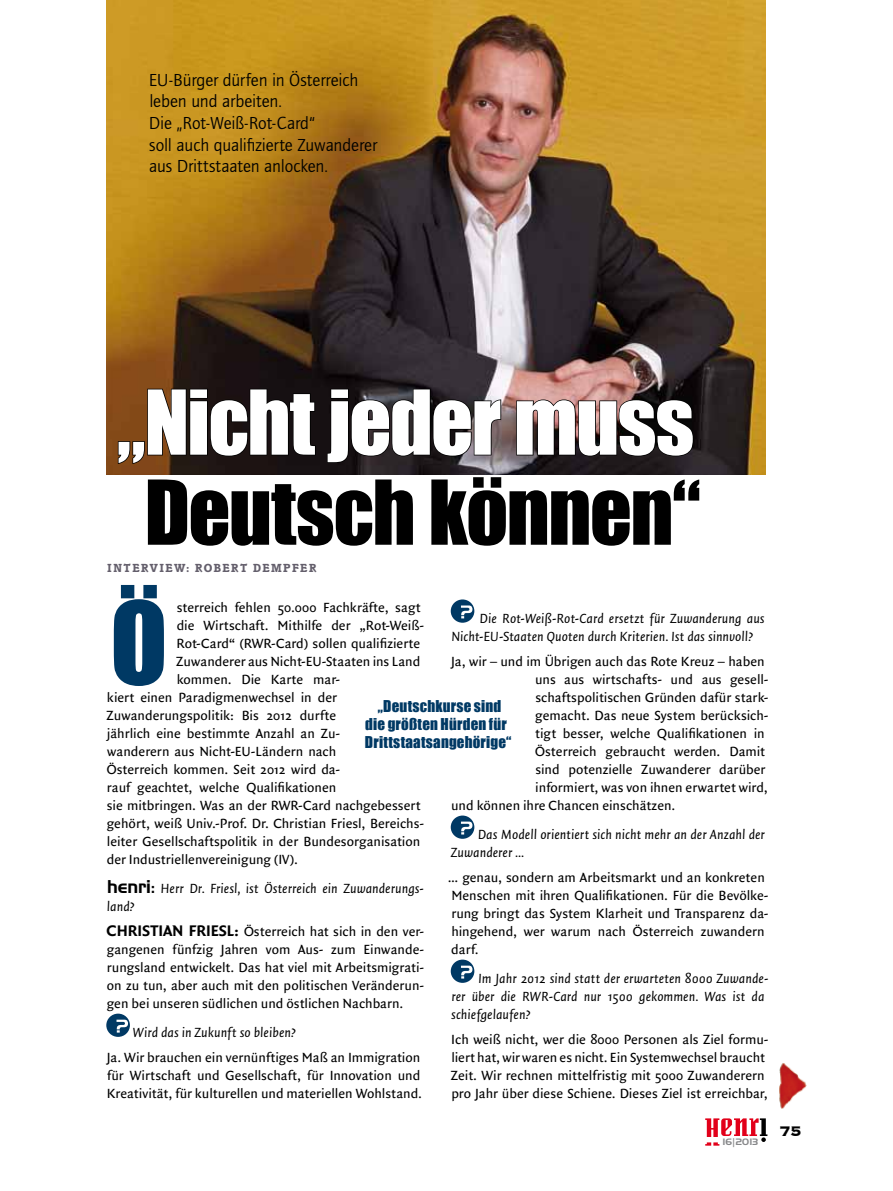
<style>
.page{position:relative;width:893px;height:1191px;background:#fff}
.page>*{position:absolute;margin:0;border:0;box-sizing:border-box;transform-origin:0 0}
.t1{font:105.3px "Impact";color:#003964}
.t2{font:82.5px "Impact";letter-spacing:-.02em;color:#fff}
.t3{font:82.5px "Impact";letter-spacing:-.02em;color:#000}
.t4{font:18px/21.6px "Foundry Journal";letter-spacing:-.005em;color:#000}
.t5{font:700 18px "Copperplate";color:#000}
.t6{font:700 16.5px "Quadraat Sans";color:#000}
.t7{font:15px/18px "Impact";letter-spacing:.01em;color:#003964;text-align:center}
.t8{font:14.25px/18px "Quadraat Sans";color:#000;text-align:justify}
.t9{font:italic 14.25px/18px "Quadraat Sans";color:#000}
.t10{font:700 12px "Italia";letter-spacing:.125em;color:#645f6c}
.t11{font:9px "Handel Gothic BT";letter-spacing:.045em;color:#87888a}
.s1{font-family:"Handel Gothic BT";font-style:normal;font-size:18px}
.s2{font-weight:700;font-size:16.5px}
</style>
<div class="page">
<img style="left:106px;top:0;width:659px;height:474px">
<svg style="left:705px;top:1118px;width:62px;height:27px"></svg>
<div style="left:106px;top:1013px;width:24px;height:24px;background:#003964;border-radius:50%"></div>
<svg style="left:117px;top:1019px;width:11px;height:13px"></svg>
<div style="left:451px;top:599px;width:23px;height:24px;background:#003964;border-radius:50%"></div>
<svg style="left:461px;top:605px;width:11px;height:13px"></svg>
<div style="left:451px;top:815px;width:23px;height:24px;background:#003964;border-radius:50%"></div>
<svg style="left:461px;top:821px;width:11px;height:13px"></svg>
<div style="left:451px;top:959px;width:23px;height:24px;background:#003964;border-radius:50%"></div>
<svg style="left:461px;top:965px;width:11px;height:13px"></svg>
<svg style="left:117px;top:388px;width:200px;height:77px"></svg>
<svg style="left:326px;top:388px;width:176px;height:76px"></svg>
<svg style="left:515px;top:399px;width:179px;height:58px"></svg>
<img style="left:779px;top:1063px;width:28px;height:46px">
<p class="t4" style="left:149px;top:69px;width:230px">EU-Bürger dürfen in Österreich leben und arbeiten.<br>Die „Rot-Weiß-Rot-Card“<br>soll auch qualifizierte Zuwanderer aus Drittstaaten anlocken.</p>
<h2 class="t2" style="left:117px;top:358px;width:579px">„Nicht jeder muss</h2>
<h2 class="t3" style="left:144px;top:448px;width:558px">Deutsch können“</h2>
<p class="t10" style="left:107px;top:560px;width:211px">INTERVIEW: ROBERT DEMPFER</p>
<h1 class="t1" style="left:110px;top:561px;width:59px">Ö</h1>
<p class="t8" style="left:177px;top:599px;width:245px">sterreich fehlen 50.000 Fachkräfte, sagt</p>
<p class="t8" style="left:177px;top:617px;width:249px">die Wirtschaft. Mithilfe der „Rot-Weiß-</p>
<p class="t8" style="left:177px;top:635px;width:245px">Rot-Card“ (RWR-Card) sollen qualifizierte</p>
<p class="t8" style="left:176px;top:653px;width:246px">Zuwanderer aus Nicht-EU-Staaten ins Land</p>
<p class="t8" style="left:177px;top:671px;width:165px">kommen. Die Karte mar-</p>
<p class="t8" style="left:107px;top:689px;width:232px">kiert einen Paradigmenwechsel in der</p>
<p class="t8" style="left:107px;top:707px;width:231px">Zuwanderungspolitik: Bis 2012 durfte</p>
<p class="t8" style="left:107px;top:725px;width:235px">jährlich eine bestimmte Anzahl an Zu-</p>
<p class="t8" style="left:107px;top:743px;width:231px">wanderern aus Nicht-EU-Ländern nach</p>
<p class="t8" style="left:107px;top:761px;width:235px">Österreich kommen. Seit 2012 wird da-</p>
<p class="t8" style="left:107px;top:779px;width:231px">rauf geachtet, welche Qualifikationen</p>
<p class="t8" style="left:107px;top:797px;width:315px">sie mitbringen. Was an der RWR-Card nachgebessert</p>
<p class="t8" style="left:107px;top:815px;width:319px">gehört, weiß Univ.-Prof. Dr. Christian Friesl, Bereichs-</p>
<p class="t8" style="left:107px;top:833px;width:315px">leiter Gesellschaftspolitik in der Bundesorganisation</p>
<p class="t8" style="left:107px;top:851px;width:193px">der Industriellenvereinigung (IV).</p>
<p class="t9" style="left:107px;top:880px;width:319px"><span class="s1">henri:</span> Herr Dr. Friesl, ist Österreich ein Zuwanderungs&shy;land?</p>
<p class="t6" style="left:107px;top:921px;width:20px">CHRIS</p>
<p class="t9" style="left:451px;top:610px;width:315px;text-indent:29px">Die Rot-Weiß-Rot-Card ersetzt für Zuwanderung aus<br>Nicht-EU-Staaten Quoten durch Kriterien. Ist das sinnvoll?</p>
<p class="t8" style="left:451px;top:653px;width:315px">Ja, wir – und im Übrigen auch das Rote Kreuz – haben</p>
<p class="t8" style="left:535px;top:671px;width:235px">uns aus wirtschafts- und aus gesell-</p>
<p class="t8" style="left:535px;top:689px;width:235px">schaftspolitischen Gründen dafür stark-</p>
<p class="t8" style="left:535px;top:707px;width:235px">gemacht. Das neue System berücksich-</p>
<p class="t8" style="left:536px;top:725px;width:231px">tigt besser, welche Qualifikationen in</p>
<p class="t8" style="left:535px;top:743px;width:231px">Österreich gebraucht werden. Damit</p>
<p class="t8" style="left:535px;top:761px;width:232px">sind potenzielle Zuwanderer darüber</p>
<p class="t8" style="left:535px;top:779px;width:234px">informiert, was von ihnen erwartet wird,</p>
<p class="t8" style="left:451px;top:797px;width:226px">und können ihre Chancen einschätzen.</p>
<p class="t9" style="left:451px;top:826px;width:315px;text-indent:27px">Das Modell orientiert sich nicht mehr an der Anzahl der<br>Zuwanderer ...</p>
<p class="t8" style="left:448px;top:869px;width:322px;text-align:left">... genau, sondern am Arbeitsmarkt und an konkreten Menschen mit ihren Qualifikationen. Für die Bevölke&shy;rung bringt das System Klarheit und Transparenz da&shy;hingehend, wer warum nach Österreich zuwandern darf.</p>
<p class="t9" style="left:451px;top:970px;width:319px;text-indent:27px">Im Jahr 2012 sind statt der erwarteten 8000 Zuwande&shy;rer über die RWR-Card nur 1500 gekommen. Was ist da schiefgelaufen?</p>
<p class="t8" style="left:451px;top:1031px;width:319px;text-align:left">Ich weiß nicht, wer die 8000 Personen als Ziel formu&shy;liert hat, wir waren es nicht. Ein Systemwechsel braucht Zeit. Wir rechnen mittelfristig mit 5000 Zuwanderern pro Jahr über diese Schiene. Dieses Ziel ist erreichbar,</p>
<p class="t7" style="left:365px;top:696px;width:148px">„Deutschkurse sind die größten Hürden für<br>Drittstaatsangehörige“</p>
<p class="t8" style="left:107px;top:923px;width:319px;text-indent:44px"><span class="s2">TIAN FRI ESL:</span> Österreich hat sich in den ver&shy;gangenen fünfzig Jahren vom Aus- zum Einwande&shy;rungsland entwickelt. Das hat viel mit Arbeitsmigrati&shy;on zu tun, aber auch mit den politischen Veränderun&shy;gen bei unseren südlichen und östlichen Nachbarn.</p>
<p class="t9" style="left:133px;top:1024px;width:164px">Wird das in Zukunft so bleiben?</p>
<p class="t8" style="left:107px;top:1049px;width:317px">Ja. Wir brauchen ein vernünftiges Maß an Immigration für Wirtschaft und Gesellschaft, für Innovation und Kreativität, für kulturellen und materiellen Wohlstand.</p>
<p class="t11" style="left:723px;top:1136px;width:37px">16|2013</p>
<p class="t5" style="left:780px;top:1119px;width:23px">75</p>
</div>
